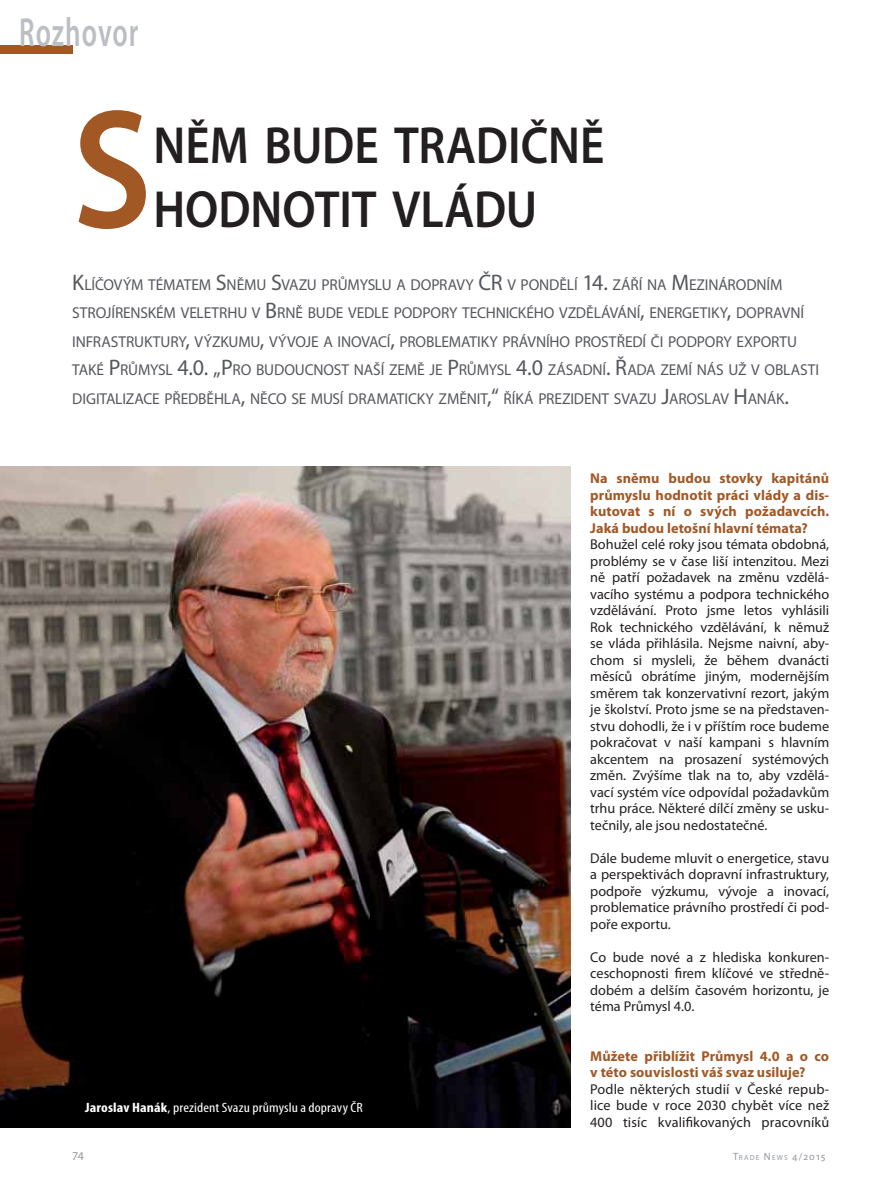
<style>
.page{position:relative;width:893px;height:1191px;background:#fff}
.page>*{position:absolute;margin:0;border:0;box-sizing:border-box;transform-origin:0 0}
.t1{font:600 170.7px "Myriad Pro";color:#a15825;scale:.9 1}
.t2{font:600 52.5px/64.5px "Myriad Pro";color:#231f20;scale:.9 1}
.t3{font:600 40.8px "Myriad Pro";letter-spacing:.04em;color:#bbbec3;scale:.67 1}
.t4{font:15.75px/28.5px "Myriad Pro";letter-spacing:-.01em;color:#55585d}
.t5{font:14.25px/16.5px "Myriad Pro";color:#231f20;text-align:justify}
.t6{font:700 14.25px/16.5px "Myriad Pro";letter-spacing:.005em;color:#a15825;text-align:justify}
.t7{font:condensed 13.5px "Myriad Pro";letter-spacing:.01em;color:#fff;scale:1.15 1}
.t8{font:12px "Myriad Pro";color:#94989e}
.t9{font:7.35px "Myriad Pro";letter-spacing:.165em;color:#94989e}
.s1{font-size:22.5px}
.s2{font-weight:700}
.s3{font-size:10.5px}
</style>
<div class="page">
<div style="left:0;top:45px;width:72px;height:9px;background:#a15825"></div>
<img style="left:0;top:467px;width:570px;height:660px">
<h3 class="t3" style="left:19px;top:16px;width:180px">Rozhovor</h3>
<h1 class="t1" style="left:72px;top:68px;width:90px">S</h1>
<h2 class="t2" style="left:154px;top:112px;width:502px">NĚM BUDE TRADIČNĚ<br>HODNOTIT VLÁDU</h2>
<p class="t4" style="left:72px;top:270px;width:748px"><span class="s1">K</span>LÍČOVÝM TÉMATEM <span class="s1">S</span>NĚMU <span class="s1">S</span>VAZU PRŮMYSLU A DOPRAVY <span class="s1">ČR</span> V PONDĚLÍ <span class="s1">14.</span> ZÁŘÍ NA <span class="s1">M</span>EZINÁRODNÍM STROJÍRENSKÉM VELETRHU V <span class="s1">B</span>RNĚ BUDE VEDLE PODPORY TECHNICKÉHO VZDĚLÁVÁNÍ<span class="s1">,</span> ENERGETIKY<span class="s1">,</span> DOPRAVNÍ INFRASTRUKTURY<span class="s1">,</span> VÝZKUMU<span class="s1">,</span> VÝVOJE A INOVACÍ<span class="s1">,</span> PROBLEMATIKY PRÁVNÍHO PROSTŘEDÍ ČI PODPORY EXPORTU TAKÉ <span class="s1">P</span>RŮMYSL <span class="s1">4.0. „P</span>RO BUDOUCNOST NAŠÍ ZEMĚ JE <span class="s1">P</span>RŮMYSL <span class="s1">4.0</span> ZÁSADNÍ<span class="s1">. Ř</span>ADA ZEMÍ NÁS UŽ V OBLASTI DIGITALIZACE PŘEDBĚHLA<span class="s1">,</span> NĚCO SE MUSÍ DRAMATICKY ZMĚNIT<span class="s1">,“</span> ŘÍKÁ PREZIDENT SVAZU <span class="s1">J</span>AROSLAV <span class="s1">H</span>ANÁK<span class="s1">.</span></p>
<p class="t7" style="left:85px;top:1102px;width:243px"><span class="s2">Jaroslav Hanák</span>, prezident Svazu průmyslu a dopravy ČR</p>
<p class="t6" style="left:590px;top:471px;width:240px">Na sněmu budou stovky kapitánů průmyslu hodnotit práci vlády a dis&shy;kutovat s ní o svých požadavcích.<br>Jaká budou letošní hlavní témata?</p>
<p class="t5" style="left:590px;top:537px;width:241px">Bohužel celé roky jsou témata obdobná, problémy se v čase liší intenzitou. Mezi ně patří požadavek na změnu vzdělá&shy;vacího systému a podpora technického vzdělávání. Proto jsme letos vyhlásili Rok technického vzdělávání, k němuž se vláda přihlásila. Nejsme naivní, aby&shy;chom si mysleli, že během dvanácti měsíců obrátíme jiným, modernějším směrem tak konzervativní rezort, jakým je školství. Proto jsme se na představen&shy;stvu dohodli, že i v příštím roce budeme pokračovat v naší kampani s hlavním akcentem na prosazení systémových změn. Zvýšíme tlak na to, aby vzdělá&shy;vací systém více odpovídal požadavkům trhu práce. Některé dílčí změny se usku&shy;tečnily, ale jsou nedostatečné.</p>
<p class="t5" style="left:590px;top:851px;width:241px">Dále budeme mluvit o energetice, stavu a perspektivách dopravní infrastruktury, podpoře výzkumu, vývoje a inovací, problematice právního prostředí či pod&shy;poře exportu.</p>
<p class="t5" style="left:590px;top:950px;width:240px">Co bude nové a z hlediska konkuren&shy;ceschopnosti firem klíčové ve středně&shy;dobém a delším časovém horizontu, je téma Průmysl 4.0.</p>
<p class="t6" style="left:590px;top:1049px;width:240px">Můžete přiblížit Průmysl 4.0 a o co v této souvislosti váš svaz usiluje?</p>
<p class="t5" style="left:590px;top:1082px;width:240px">Podle některých studií v České repub&shy;lice bude v roce 2030 chybět více než 400 tisíc kvalifikovaných pracovníků</p>
<p class="t8" style="left:72px;top:1151px;width:13px">74</p>
<p class="t9" style="left:733px;top:1153px;width:94px"><span class="s3">T</span>RADE <span class="s3">N</span>EWS <span class="s3">4/2015</span></p>
</div>
